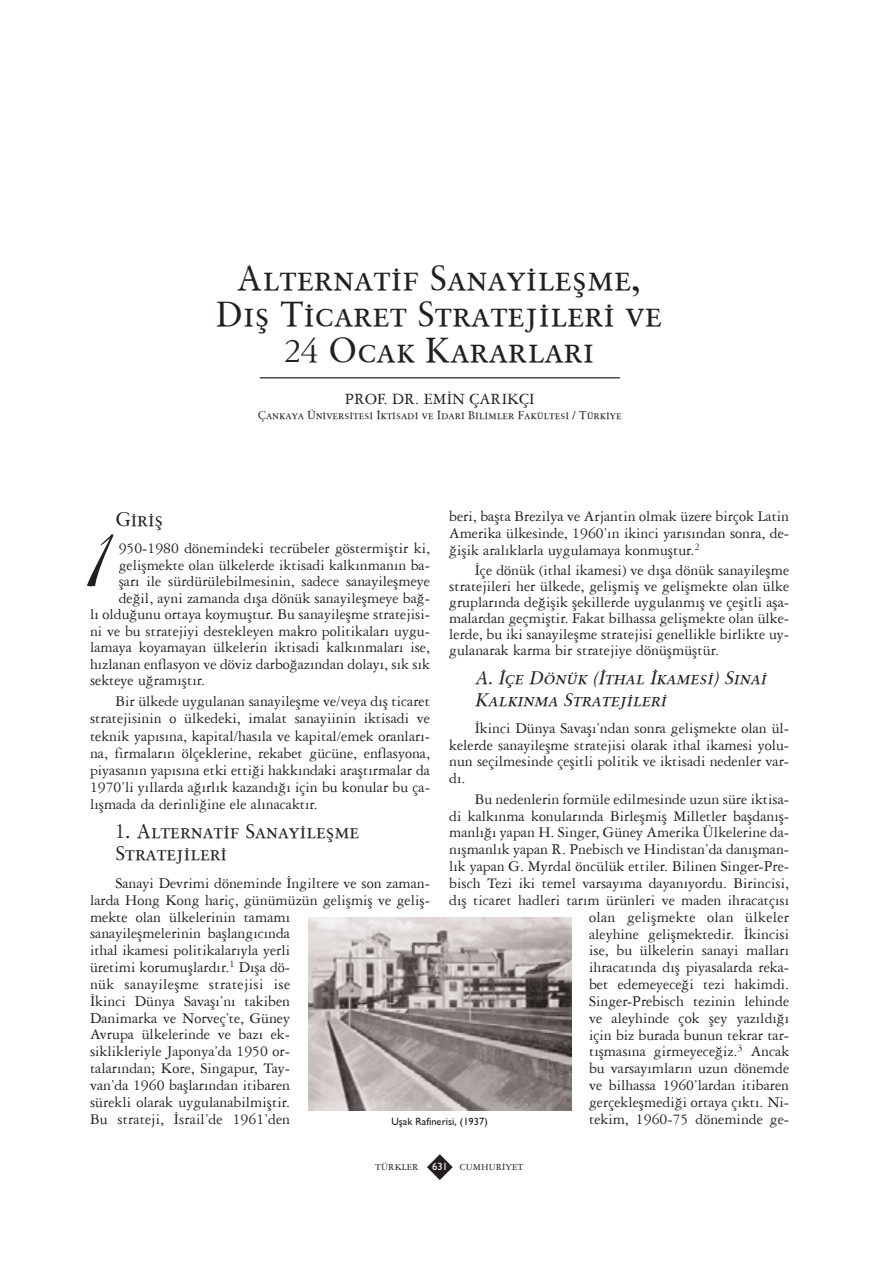
<style>
.page{position:relative;width:893px;height:1263px;background:#fff}
.page>*{position:absolute;margin:0;border:0;box-sizing:border-box;transform-origin:0 0}
.t1{font:75px "Balmohamza";color:#231f20}
.t2{font:34.5px/36px "Sabonhamza";color:#231f20;text-align:center}
.t3{font:19.5px/22.5px "Sabonhamza";color:#231f20}
.t4{font:italic 18px/22.5px "Sabonhamza";color:#231f20}
.t5{font:16.5px "Garamond";color:#231f20}
.t6{font:15.75px/16.8px "Garamond";color:#231f20;text-align:justify}
.t7{font:11.25px "Sabonhamza";color:#231f20}
.t8{font:10.5px "Gill";color:#231f20}
.t9{font:9.75px "Garamond";color:#231f20}
.s1{font-size:31.5px}
.s2{font-family:"Gill";font-size:10.5px;color:#fff}
</style>
<div class="page">
<svg style="left:427px;top:1154px;width:25px;height:26px"></svg>
<hr style="left:260px;top:377px;width:359px;height:1px;background:#231f20">
<img style="left:308px;top:917px;width:263px;height:194px">
<h2 class="t2" style="left:216px;top:260px;width:447px">Alternatif Sanayileflme,<br>D›fl Ticaret Stratejileri ve<br><span class="s1">24</span> Ocak Kararlar›</h2>
<p class="t5" style="left:345px;top:389px;width:191px">PROF. DR. EM‹N ÇARIKÇI</p>
<p class="t7" style="left:258px;top:408px;width:365px">Çankaya Üniversitesi ‹ktisadi ve ‹dari Bilimler Fakültesi / Türkiye</p>
<p class="t6" style="left:449px;top:508px;width:341px">beri, baflta Brezilya ve Arjantin olmak üzere birçok Latin Amerika ülkesinde, 1960’›n ikinci yar›s›ndan sonra, de-¤iflik aral›klarla uygulamaya konmufltur.<sup>2</sup></p>
<p class="t6" style="left:449px;top:562px;width:341px;line-height:15.9px;text-indent:26px">‹çe dönük (ithal ikamesi) ve d›fla dönük sanayileflme stratejileri her ülkede, geliflmifl ve geliflmekte olan ülke gruplar›nda de¤iflik flekillerde uygulanm›fl ve çeflitli afla&shy;malardan geçmifltir. Fakat bilhassa geliflmekte olan ülke&shy;lerde, bu iki sanayileflme stratejisi genellikle birlikte uy&shy;gulanarak karma bir stratejiye dönüflmüfltür.</p>
<p class="t4" style="left:474px;top:666px;width:297px">A.‹çe Dönük (‹thal ‹kamesi)S›nai<br>Kalk›nma Stratejileri</p>
<p class="t6" style="left:449px;top:720px;width:341px;text-indent:26px">‹kinci Dünya Savafl›’ndan sonra geliflmekte olan ül&shy;kelerde sanayileflme stratejisi olarak ithal ikamesi yolu&shy;nun seçilmesinde çeflitli politik ve iktisadi nedenler var&shy;d›.</p>
<p class="t6" style="left:449px;top:790px;width:341px;text-align:right">Bu nedenlerin formüle edilmesinde uzun süre iktisa-<br>di kalk›nma konular›nda Birleflmifl Milletler bafldan›fl&shy;manl›¤› yapan H. Singer, Güney Amerika Ülkelerine da&shy;n›flmanl›k yapan R. Pnebisch ve Hindistan’da dan›flman&shy;l›k yapan G. Myrdal öncülük ettiler. Bilinen Singer-Pre&shy;bisch Tezi iki temel varsay›ma dayan›yordu. Birincisi, d›fl ticaret hadleri tar›m ürünleri ve maden ihracatç›s› olan geliflmekte olan ülkeler<br>aleyhine geliflmektedir. ‹kincisi<br>ise, bu ülkelerin sanayi mallar›<br>ihracat›nda d›fl piyasalarda reka-<br>bet edemeyece¤i tezi hakimdi.<br>Singer-Prebisch tezinin lehinde<br>ve aleyhinde çok fley yaz›ld›¤›<br>için biz burada bunun tekrar tar-<br>t›flmas›na girmeyece¤iz.<sup>3</sup> Ancak<br>bu varsay›mlar›n uzun dönemde<br>ve bilhassa 1960’lardan itibaren<br>gerçekleflmedi¤i ortaya ç›kt›. Ni-<br>tekim, 1960-75 döneminde ge-</p>
<p class="t3" style="left:115px;top:508px;width:49px">Girifl</p>
<p class="t6" style="left:119px;top:539px;width:313px">950-1980 dönemindeki tecrübeler göstermifltir ki,</p>
<p class="t6" style="left:119px;top:556px;width:313px">geliflmekte olan ülkelerde iktisadi kalk›nman›n ba-</p>
<p class="t6" style="left:119px;top:572px;width:313px">flar› ile sürdürülebilmesinin, sadece sanayileflmeye</p>
<p class="t6" style="left:119px;top:589px;width:313px">de¤il, ayni zamanda d›fla dönük sanayileflmeye ba¤-</p>
<p class="t6" style="left:90px;top:605px;width:341px">l› oldu¤unu ortaya koymufltur. Bu sanayileflme stratejisi-</p>
<p class="t6" style="left:90px;top:622px;width:341px">ni ve bu stratejiyi destekleyen makro politikalar› uygu-</p>
<p class="t6" style="left:90px;top:638px;width:341px">lamaya koyamayan ülkelerin iktisadi kalk›nmalar› ise,</p>
<p class="t6" style="left:90px;top:655px;width:341px">h›zlanan enflasyon ve döviz darbo¤az›ndan dolay›, s›k s›k</p>
<p class="t6" style="left:90px;top:671px;width:116px">sekteye u¤ram›flt›r.</p>
<p class="t6" style="left:90px;top:693px;width:341px;text-indent:26px">Bir ülkede uygulanan sanayileflme ve/veya d›fl ticaret stratejisinin o ülkedeki, imalat sanayiinin iktisadi ve teknik yap›s›na, kapital/has›la ve kapital/emek oranlar›- na, firmalar›n ölçeklerine, rekabet gücüne, enflasyona, piyasan›n yap›s›na etki etti¤i hakk›ndaki araflt›rmalar da 1970’li y›llarda a¤›rl›k kazand›¤› için bu konular bu ça&shy;l›flmada da derinli¤ine ele al›nacakt›r.</p>
<p class="t3" style="left:115px;top:820px;width:245px">1. Alternatif Sanayileflme<br>Stratejileri</p>
<p class="t6" style="left:90px;top:874px;width:341px;text-align:left;text-indent:26px">Sanayi Devrimi döneminde ‹ngiltere ve son zaman&shy;larda Hong Kong hariç, günümüzün geliflmifl ve gelifl&shy;mekte olan ülkelerinin tamam›<br>sanayileflmelerinin bafllang›c›nda<br>ithal ikamesi politikalar›yla yerli<br>üretimi korumufllard›r.<sup>1</sup> D›fla dö-<br>nük sanayileflme stratejisi ise<br>‹kinci Dünya Savafl›’n› takiben<br>Danimarka ve Norveç’te, Güney<br>Avrupa ülkelerinde ve baz› ek-<br>siklikleriyle Japonya’da 1950 or-<br>talar›ndan; Kore, Singapur, Tay-<br>van’da 1960 bafllar›ndan itibaren<br>sürekli olarak uygulanabilmifltir.<br>Bu strateji, ‹srail’de 1961’den</p>
<h1 class="t1" style="left:86px;top:510px;width:23px">1</h1>
<p class="t8" style="left:391px;top:1115px;width:98px">Uflak Rafinerisi, (1937)</p>
<p class="t9" style="left:375px;top:1162px;width:45px">TÜRKLER</p>
<p class="t9" style="left:432px;top:1162px;width:93px"><span class="s2">631</span> CUMHUR‹YET</p>
</div>
